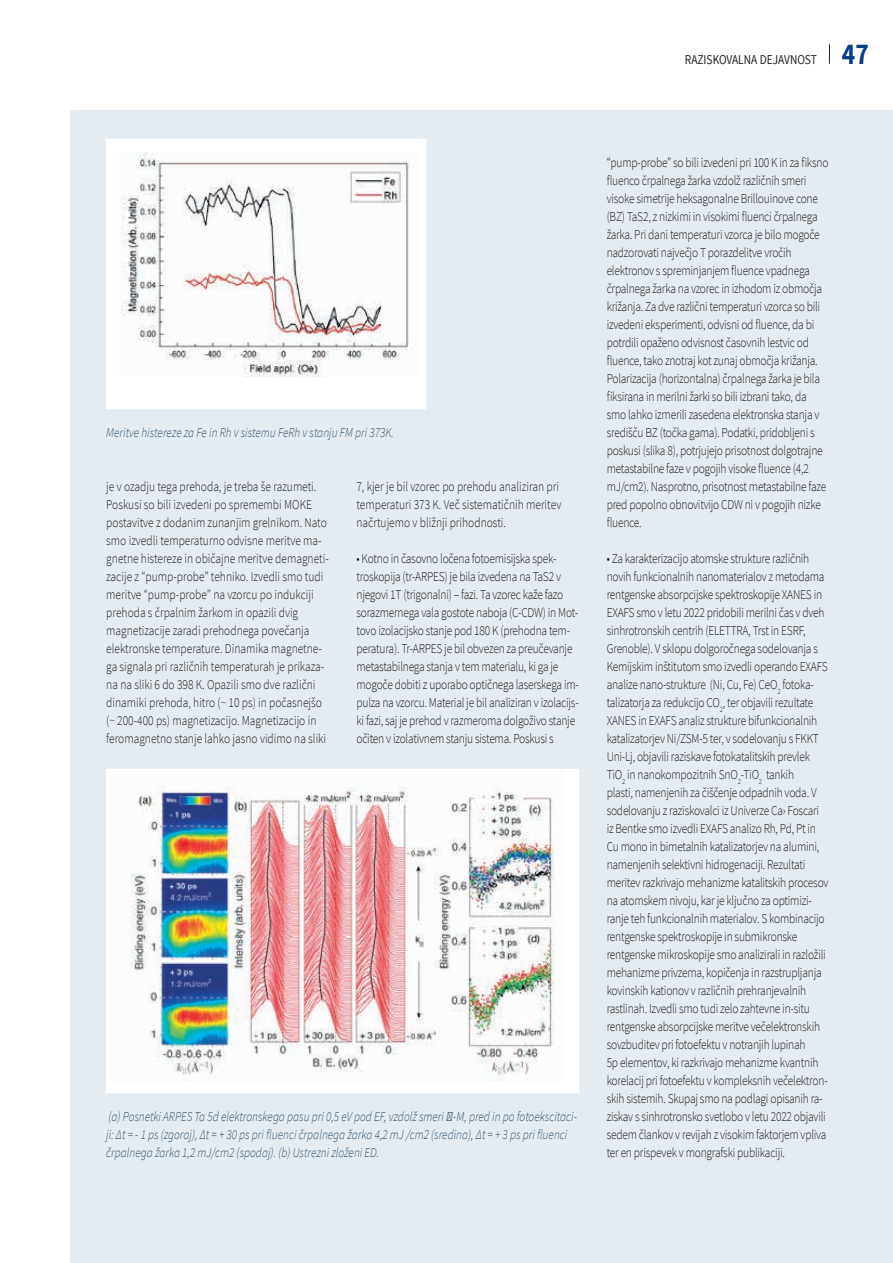
<style>
.page{position:relative;width:893px;height:1263px;background:#fff}
.page>*{position:absolute;margin:0;border:0;box-sizing:border-box;transform-origin:0 0}
.t1{font:700 30px "Source Sans Pro";color:#083e89;scale:.85 1}
.t2{font:300 13.5px/18px "Source Sans Pro";letter-spacing:-.02em;color:#231f20;scale:.85 1}
.t3{font:300 13.5px/18px "Source Sans Pro";color:#231f20;scale:.85 1}
.t4{font:italic 300 13.5px/18px "Source Sans Pro";color:#35546b;scale:.85 1}
.t5{font:13.5px "Source Sans Pro";color:#231f20;scale:.85 1}
</style>
<div class="page">
<svg style="left:829px;top:44px;width:1px;height:20px"></svg>
<div style="left:70px;top:111px;width:823px;height:1152px;background:#e4ebf1"></div>
<div style="left:106px;top:139px;width:320px;height:270px;background:#fff"></div>
<img style="left:121px;top:153px;width:291px;height:224px">
<div style="left:106px;top:769px;width:473px;height:324px;background:#fff"></div>
<img style="left:131px;top:786px;width:424px;height:295px">
<p class="t5" style="left:685px;top:51px;width:157px">RAZISKOVALNA DEJAVNOST</p>
<h1 class="t1" style="left:842px;top:35px;width:33px">47</h1>
<p class="t4" style="left:106px;top:424px;width:340px">Meritve histereze za Fe in Rh v sistemu FeRh v stanju FM pri 373K.</p>
<p class="t3" style="left:106px;top:478px;width:263px">je v ozadju tega prehoda, je treba še razumeti.<br>Poskusi so bili izvedeni po spremembi MOKE postavitve z dodanim zunanjim grelnikom. Nato smo izvedli temperaturno odvisne meritve ma&shy;gnetne histereze in običajne meritve demagneti&shy;zacije z “pump-probe” tehniko. Izvedli smo tudi meritve “pump-probe” na vzorcu po indukciji prehoda s črpalnim žarkom in opazili dvig magnetizacije zaradi prehodnega povečanja elektronske temperature. Dinamika magnetne&shy;ga signala pri različnih temperaturah je prikaza&shy;na na sliki 6 do 398 K. Opazili smo dve različni dinamiki prehoda, hitro (~ 10 ps) in počasnejšo (~ 200-400 ps) magnetizacijo. Magnetizacijo in feromagnetno stanje lahko jasno vidimo na sliki</p>
<p class="t3" style="left:356px;top:478px;width:243px">7, kjer je bil vzorec po prehodu analiziran pri temperaturi 373 K. Več sistematičnih meritev načrtujemo v bližnji prihodnosti.</p>
<p class="t2" style="left:356px;top:550px;width:263px">• Kotno in časovno ločena fotoemisijska spek&shy;troskopija (tr-ARPES) je bila izvedena na TaS2 v njegovi 1T (trigonalni) – fazi. Ta vzorec kaže fazo sorazmernega vala gostote naboja (C-CDW) in Mot&shy;tovo izolacijsko stanje pod 180 K (prehodna tem&shy;peratura). Tr-ARPES je bil obvezen za preučevanje metastabilnega stanja v tem materialu, ki ga je mogoče dobiti z uporabo optičnega laserskega im&shy;pulza na vzorcu. Material je bil analiziran v izolacijs&shy;ki fazi, saj je prehod v razmeroma dolgoživo stanje očiten v izolativnem stanju sistema. Poskusi s</p>
<p class="t4" style="left:106px;top:1108px;width:555px">(a) Posnetki ARPES Ta 5d elektronskega pasu pri 0,5 eV pod EF, vzdolž smeri Γ-M, pred in po fotoekscitaci&shy;ji: ∆t = - 1 ps (zgoraj), ∆t = + 30 ps pri fluenci črpalnega žarka 4,2 mJ /cm2 (sredina), ∆t = + 3 ps pri fluenci črpalnega žarka 1,2 mJ/cm2 (spodaj). (b) Ustrezni zloženi ED.</p>
<p class="t2" style="left:607px;top:154px;width:262px">“pump-probe” so bili izvedeni pri 100 K in za fiksno fluenco črpalnega žarka vzdolž različnih smeri visoke simetrije heksagonalne Brillouinove cone (BZ) TaS2, z nizkimi in visokimi fluenci črpalnega žarka. Pri dani temperaturi vzorca je bilo mogoče nadzorovati največjo T porazdelitve vročih elektronov s spreminjanjem fluence vpadnega črpalnega žarka na vzorec in izhodom iz območja križanja. Za dve različni temperaturi vzorca so bili izvedeni eksperimenti, odvisni od fluence, da bi potrdili opaženo odvisnost časovnih lestvic od fluence, tako znotraj kot zunaj območja križanja.<br>Polarizacija (horizontalna) črpalnega žarka je bila fiksirana in merilni žarki so bili izbrani tako, da smo lahko izmerili zasedena elektronska stanja v središču BZ (točka gama). Podatki, pridobljeni s poskusi (slika 8), potrjujejo prisotnost dolgotrajne metastabilne faze v pogojih visoke fluence (4,2 mJ/cm2). Nasprotno, prisotnost metastabilne faze pred popolno obnovitvijo CDW ni v pogojih nizke fluence.</p>
<p class="t2" style="left:607px;top:549px;width:263px">• Za karakterizacijo atomske strukture različnih novih funkcionalnih nanomaterialov z metodama rentgenske absorpcijske spektroskopije XANES in EXAFS smo v letu 2022 pridobili merilni čas v dveh sinhrotronskih centrih (ELETTRA, Trst in ESRF, Grenoble). V sklopu dolgoročnega sodelovanja s Kemijskim inštitutom smo izvedli operando EXAFS analize nano-strukture (Ni, Cu, Fe) CeO<sub>2</sub> fotoka&shy;talizatorja za redukcijo CO<sub>2</sub>, ter objavili rezultate XANES in EXAFS analiz strukture bifunkcionalnih katalizatorjev Ni/ZSM-5 ter, v sodelovanju s FKKT Uni-Lj, objavili raziskave fotokatalitskih prevlek TiO<sub>2</sub> in nanokompozitnih SnO<sub>2</sub>-TiO<sub>2</sub> tankih<br>plasti, namenjenih za čiščenje odpadnih voda. V sodelovanju z raziskovalci iz Univerze Ca› Foscari iz Bentke smo izvedli EXAFS analizo Rh, Pd, Pt in Cu mono in bimetalnih katalizatorjev na alumini, namenjenih selektivni hidrogenaciji. Rezultati meritev razkrivajo mehanizme katalitskih procesov na atomskem nivoju, kar je ključno za optimizi&shy;ranje teh funkcionalnih materialov. S kombinacijo rentgenske spektroskopije in submikronske rentgenske mikroskopije smo analizirali in razložili mehanizme privzema, kopičenja in razstrupljanja kovinskih kationov v različnih prehranjevalnih rastlinah. Izvedli smo tudi zelo zahtevne in-situ rentgenske absorpcijske meritve večelektronskih sovzbuditev pri fotoefektu v notranjih lupinah<br>5p elementov, ki razkrivajo mehanizme kvantnih korelacij pri fotoefektu v kompleksnih večelektron&shy;skih sistemih. Skupaj smo na podlagi opisanih ra&shy;ziskav s sinhrotronsko svetlobo v letu 2022 objavili sedem člankov v revijah z visokim faktorjem vpliva ter en prispevek v mongrafski publikaciji.</p>
</div>
